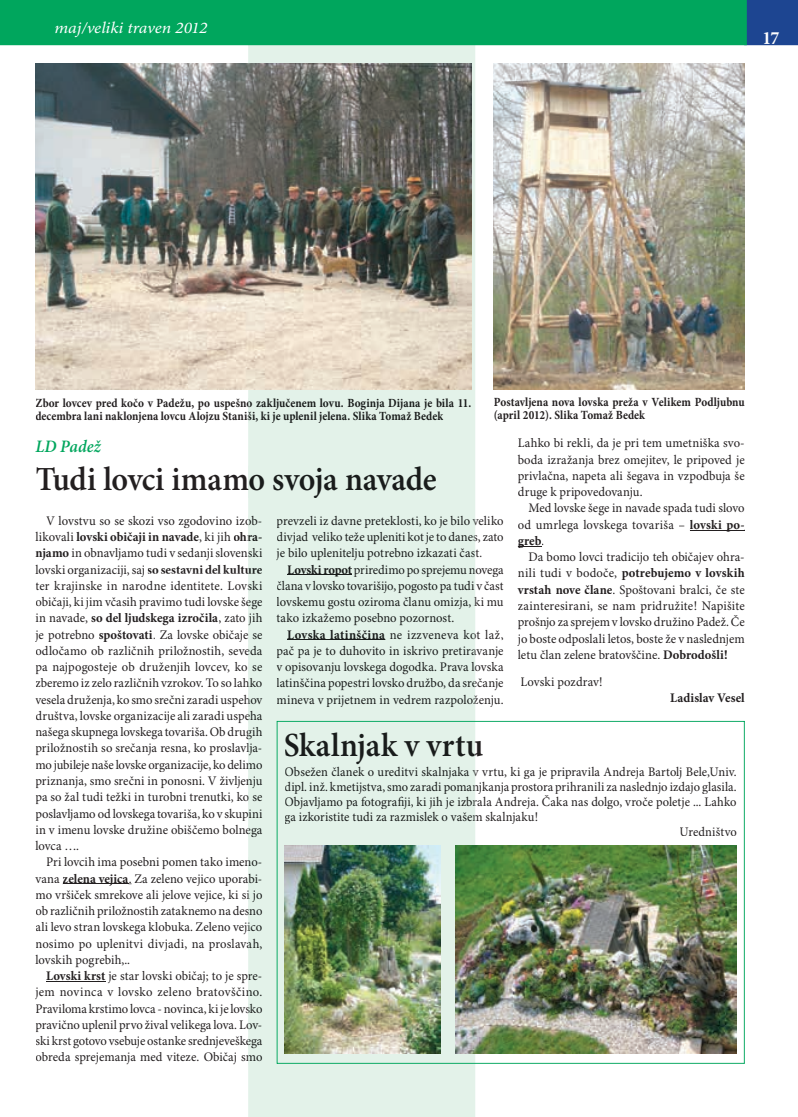
<style>
.page{position:relative;width:798px;height:1117px;background:#fff}
.page>*{position:absolute;margin:0;border:0;box-sizing:border-box;transform-origin:0 0}
.t1{font:600 33.75px "Minion Pro";letter-spacing:-.01em;color:#231f20;scale:.95 1}
.t2{font:600 33.75px "Minion Pro";letter-spacing:.01em;color:#231f20;scale:.95 1}
.t3{font:700 18.75px "Minion Pro";color:#fff;scale:.95 1}
.t4{font:italic 600 17.5px "Minion Pro";letter-spacing:.005em;color:#00a65d;scale:.95 1}
.t5{font:italic 16.25px "Minion Pro";letter-spacing:-.005em;color:#fff;scale:1.08 1}
.t6{font:13.12px/16.2px "Minion Pro";letter-spacing:.005em;color:#231f20;text-align:justify;scale:.96 1}
.t7{font:13.12px "Minion Pro";letter-spacing:.005em;color:#231f20;scale:.95 1}
.t8{font:13.12px "Minion Pro";letter-spacing:.025em;color:#231f20;scale:.96 1}
.t9{font:13.12px "Minion Pro";letter-spacing:.005em;color:#191c1b;scale:.96 1}
.t10{font:700 13.12px "Minion Pro";letter-spacing:.005em;color:#231f20;scale:.96 1}
.t11{font:700 12.5px/13.1px "Minion Pro";letter-spacing:.005em;color:#231f20;scale:.9 1}
.s1{font-weight:700}
.s2{font-weight:700;color:#191c1b}
</style>
<div class="page">
<div style="left:248px;top:45px;width:227px;height:1071px;background:#e3f2e9"></div>
<div style="left:0;top:0;width:797px;height:45px;background:#00a65d"></div>
<hr style="left:46px;top:980px;width:59px;height:1px;background:#231f20">
<svg style="left:248px;top:515px;width:14px;height:26px"></svg>
<svg style="left:248px;top:548px;width:14px;height:25px"></svg>
<svg style="left:248px;top:580px;width:14px;height:107px"></svg>
<div style="left:248px;top:694px;width:14px;height:143px;background:#e3f2e9"></div>
<hr style="left:63px;top:883px;width:65px;height:1px;background:#231f20">
<svg style="left:248px;top:856px;width:14px;height:94px"></svg>
<svg style="left:248px;top:970px;width:14px;height:94px"></svg>
<div style="left:276px;top:515px;width:199px;height:94px;background:#e3f2e9"></div>
<div style="left:277px;top:613px;width:176px;height:12px;background:#e3f2e9"></div>
<div style="left:276px;top:629px;width:199px;height:78px;background:#e3f2e9"></div>
<hr style="left:689px;top:529px;width:55px;height:1px;background:#231f20">
<svg style="left:517px;top:546px;width:25px;height:1px"></svg>
<img style="left:35px;top:64px;width:436px;height:325px">
<div style="left:248px;top:398px;width:223px;height:25px;background:#e3f2e9"></div>
<img style="left:493px;top:64px;width:251px;height:325px">
<div style="left:248px;top:465px;width:188px;height:33px;background:#e3f2e9"></div>
<svg style="left:276px;top:720px;width:468px;height:343px"></svg>
<img style="left:285px;top:845px;width:155px;height:208px">
<div style="left:285px;top:732px;width:190px;height:91px;background:#e3f2e9"></div>
<img style="left:455px;top:845px;width:281px;height:208px">
<p class="t5" style="left:54px;top:18px;width:143px">maj/veliki traven 2012</p>
<h2 class="t3" style="left:762px;top:27px;width:19px">17</h2>
<p class="t11" style="left:35px;top:397px;width:485px">Zbor lovcev pred kočo v Padežu, po uspešno zaključenem lovu. Boginja Dijana je bila 11. decembra lani naklonjena lovcu Alojzu Staniši, ki je uplenil jelena. Slika Tomaž Bedek</p>
<p class="t11" style="left:493px;top:396px;width:280px">Postavljena nova lovska preža v Velikem Podljubnu (april 2012). Slika Tomaž Bedek</p>
<h3 class="t4" style="left:35px;top:436px;width:70px">LD Padež</h3>
<h1 class="t1" style="left:35px;top:458px;width:423px">Tudi lovci imamo svoja navade</h1>
<p class="t6" style="left:517px;top:435px;width:238px">Lahko bi rekli, da je pri tem umetniška svo&shy;boda izražanja brez omejitev, le pripoved je privlačna, napeta ali šegava in vzpodbuja še druge k pripovedovanju.</p>
<p class="t6" style="left:517px;top:500px;width:238px;text-indent:11px">Med lovske šege in navade spada tudi slovo od umrlega lovskega tovariša – <span class="s1">lovski po&shy;greb</span>.</p>
<p class="t6" style="left:517px;top:549px;width:238px;text-indent:11px">Da bomo lovci tradicijo teh običajev ohra&shy;nili tudi v bodoče, <span class="s1">potrebujemo v lovskih vrstah nove člane</span>. Spoštovani bralci, če ste zainteresirani, se nam pridružite! Napišite prošnjo za sprejem v lovsko družino Padež. Če jo boste odposlali letos, boste že v naslednjem letu član zelene bratovščine. <span class="s1">Dobrodošli!</span></p>
<p class="t6" style="left:520px;top:673px;width:87px">Lovski pozdrav!</p>
<p class="t10" style="left:670px;top:689px;width:79px">Ladislav Vesel</p>
<p class="t6" style="left:35px;top:513px;width:238px;text-indent:11px">V lovstvu so se skozi vso zgodovino izob&shy;likovali <span class="s1">lovski običaji in navade</span>, ki jih <span class="s1">ohra&shy;njamo</span> in obnavljamo tudi v sedanji slovenski lovski organizaciji, saj <span class="s1">so sestavni del kulture </span>ter krajinske in narodne identitete. Lovski običaji, ki jim včasih pravimo tudi lovske šege in navade, <span class="s1">so del ljudskega izročila</span>, zato jih je potrebno <span class="s1">spoštovati</span>. Za lovske običaje se odločamo ob različnih priložnostih, seveda pa najpogosteje ob druženjih lovcev, ko se zberemo iz zelo različnih vzrokov. To so lahko vesela druženja, ko smo srečni zaradi uspehov društva, lovske organizacije ali zaradi uspeha našega skupnega lovskega tovariša. Ob drugih priložnostih so srečanja resna, ko proslavlja&shy;mo jubileje naše lovske organizacije, ko delimo priznanja, smo srečni in ponosni. V življenju pa so žal tudi težki in turobni trenutki, ko se poslavljamo od lovskega tovariša, ko v skupini in v imenu lovske družine obiščemo bolnega lovca ….</p>
<p class="t6" style="left:35px;top:854px;width:238px;text-indent:11px">Pri lovcih ima posebni pomen tako imeno&shy;vana <span class="s1">zelena vejica</span>. Za zeleno vejico uporabi&shy;mo vršiček smrekove ali jelove vejice, ki si jo ob različnih priložnostih zataknemo na desno ali levo stran lovskega klobuka. Zeleno vejico nosimo po uplenitvi divjadi, na proslavah, lovskih pogrebih,..</p>
<p class="t6" style="left:35px;top:968px;width:238px;text-indent:11px"><span class="s1">Lovski krst</span> je star lovski običaj; to je spre&shy;jem novinca v lovsko zeleno bratovščino.<br>Praviloma krstimo lovca - novinca, ki je lovsko pravično uplenil prvo žival velikega lova. Lov&shy;ski krst gotovo vsebuje ostanke srednjeveškega obreda sprejemanja med viteze. Običaj smo</p>
<p class="t6" style="left:276px;top:513px;width:238px">prevzeli iz davne preteklosti, ko je bilo veliko divjad veliko teže upleniti kot je to danes, zato je bilo uplenitelju potrebno izkazati čast.</p>
<p class="t6" style="left:276px;top:561px;width:238px;text-indent:11px"><span class="s2">Lovski ropot</span> priredimo po sprejemu novega člana v lovsko tovarišijo, pogosto pa tudi v čast lovskemu gostu oziroma članu omizja, ki mu</p>
<p class="t9" style="left:276px;top:610px;width:186px">tako izkažemo posebno pozornost.</p>
<p class="t8" style="left:287px;top:626px;width:227px"><span class="s2">Lovska latinščina</span> ne izzveneva kot laž,</p>
<p class="t6" style="left:276px;top:643px;width:238px">pač pa je to duhovito in iskrivo pretiravanje</p>
<p class="t6" style="left:276px;top:659px;width:238px">v opisovanju lovskega dogodka. Prava lovska</p>
<p class="t6" style="left:276px;top:675px;width:238px">latinščina popestri lovsko družbo, da srečanje</p>
<p class="t6" style="left:276px;top:691px;width:238px">mineva v prijetnem in vedrem razpoloženju.</p>
<h1 class="t2" style="left:283px;top:725px;width:211px">Skalnjak v vrtu</h1>
<p class="t7" style="left:284px;top:763px;width:477px">Obsežen članek o ureditvi skalnjaka v vrtu, ki ga je pripravila Andreja Bartolj Bele,Univ.</p>
<p class="t7" style="left:284px;top:778px;width:477px">dipl. inž. kmetijstva, smo zaradi pomanjkanja prostora prihranili za naslednjo izdajo glasila.</p>
<p class="t7" style="left:284px;top:793px;width:477px">Objavljamo pa fotografiji, ki jih je izbrala Andreja. Čaka nas dolgo, vroče poletje ... Lahko</p>
<p class="t7" style="left:284px;top:808px;width:268px">ga izkoristite tudi za razmislek o vašem skalnjaku!</p>
<p class="t7" style="left:679px;top:823px;width:62px">Uredništvo</p>
</div>
